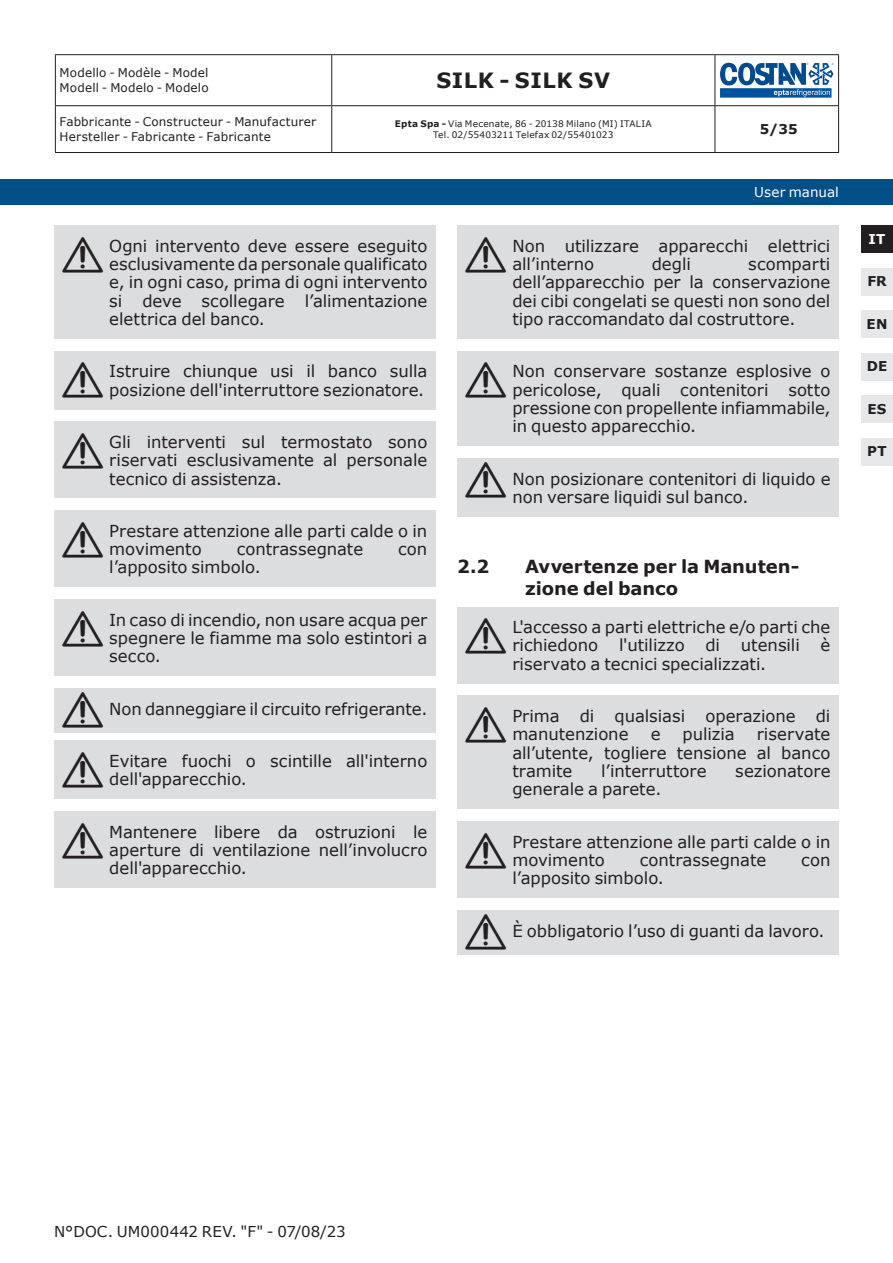
<style>
.page{position:relative;width:893px;height:1263px;background:#fff}
.page>*{position:absolute;margin:0;border:0;box-sizing:border-box;transform-origin:0 0}
.Testo_sfondo_15{font:40.5px "Simboli";color:#231f20}
.t1{font:700 21px "Verdana";letter-spacing:.03em;color:#231f20}
.t2{font:700 18px/21.9px "Verdana";letter-spacing:-.005em;color:#231f20}
.Testo_sfondo_15-2{font:16.5px/18.3px "Verdana";color:#231f20}
.t3{font:15px "Verdana";letter-spacing:.01em;color:#231f20}
.t4{font:700 13.5px "Verdana";letter-spacing:.01em;color:#231f20}
.t5{font:13.5px "Verdana";color:#fff}
.t6{font:700 13.5px "Verdana";color:#fff}
.t7{font:12px/14.7px "Verdana";letter-spacing:.015em;color:#231f20}
.t8{font:9px/10.9px "Verdana";letter-spacing:.02em;color:#231f20;text-align:center}
.s1{font-weight:700}
</style>
<div class="page">
<hr style="left:55px;top:54px;width:277px;height:1px;background:#231f20">
<hr style="left:55px;top:55px;width:1px;height:50px;background:#231f20">
<hr style="left:332px;top:54px;width:383px;height:1px;background:#231f20">
<hr style="left:331px;top:55px;width:1px;height:50px;background:#231f20">
<hr style="left:715px;top:54px;width:124px;height:1px;background:#231f20">
<hr style="left:715px;top:55px;width:1px;height:50px;background:#231f20">
<hr style="left:838px;top:55px;width:1px;height:50px;background:#231f20">
<hr style="left:55px;top:105px;width:277px;height:1px;background:#231f20">
<hr style="left:55px;top:106px;width:1px;height:46px;background:#231f20">
<hr style="left:332px;top:105px;width:383px;height:1px;background:#231f20">
<hr style="left:331px;top:106px;width:1px;height:46px;background:#231f20">
<hr style="left:715px;top:105px;width:124px;height:1px;background:#231f20">
<hr style="left:715px;top:106px;width:1px;height:46px;background:#231f20">
<hr style="left:838px;top:106px;width:1px;height:46px;background:#231f20">
<hr style="left:55px;top:152px;width:277px;height:1px;background:#231f20">
<hr style="left:332px;top:152px;width:383px;height:1px;background:#231f20">
<hr style="left:715px;top:152px;width:124px;height:1px;background:#231f20">
<svg style="left:720px;top:63px;width:113px;height:35px"></svg>
<div style="left:0;top:179px;width:893px;height:25px;background:#014f87"></div>
<div style="left:861px;top:268px;width:32px;height:28px;background:#e6e7e9"></div>
<div style="left:861px;top:310px;width:32px;height:28px;background:#e6e7e9"></div>
<div style="left:861px;top:353px;width:32px;height:28px;background:#e6e7e9"></div>
<div style="left:861px;top:395px;width:32px;height:28px;background:#e6e7e9"></div>
<div style="left:861px;top:438px;width:32px;height:28px;background:#e6e7e9"></div>
<div style="left:861px;top:225px;width:32px;height:28px;background:#231f20"></div>
<div style="left:54px;top:225px;width:382px;height:114px;background:#dcdddf"></div>
<div style="left:54px;top:351px;width:382px;height:58px;background:#dcdddf"></div>
<div style="left:54px;top:421px;width:382px;height:77px;background:#dcdddf"></div>
<div style="left:54px;top:510px;width:382px;height:77px;background:#dcdddf"></div>
<div style="left:54px;top:599px;width:382px;height:77px;background:#dcdddf"></div>
<div style="left:54px;top:688px;width:382px;height:45px;background:#dcdddf"></div>
<div style="left:54px;top:741px;width:382px;height:58px;background:#dcdddf"></div>
<div style="left:54px;top:811px;width:382px;height:77px;background:#dcdddf"></div>
<div style="left:457px;top:225px;width:382px;height:114px;background:#dcdddf"></div>
<div style="left:457px;top:351px;width:382px;height:95px;background:#dcdddf"></div>
<div style="left:457px;top:458px;width:382px;height:58px;background:#dcdddf"></div>
<div style="left:457px;top:607px;width:382px;height:76px;background:#dcdddf"></div>
<div style="left:457px;top:696px;width:382px;height:113px;background:#dcdddf"></div>
<div style="left:457px;top:821px;width:382px;height:77px;background:#dcdddf"></div>
<div style="left:457px;top:910px;width:382px;height:45px;background:#dcdddf"></div>
<p class="t7" style="left:60px;top:66px;width:151px">Modello - Modèle - Model<br>Modell - Modelo - Modelo</p>
<p class="t1" style="left:436px;top:66px;width:175px">SILK - SILK SV</p>
<p class="t7" style="left:60px;top:115px;width:258px">Fabbricante - Constructeur - Manufacturer<br>Hersteller - Fabricante - Fabricante</p>
<p class="t8" style="left:395px;top:118px;width:258px"><span class="s1">Epta Spa -</span> Via Mecenate, 86 - 20138 Milano (MI) ITALIA<br>Tel. 02/55403211 Telefax 02/55401023</p>
<p class="t4" style="left:760px;top:120px;width:40px">5/35</p>
<p class="Testo_sfondo_15" style="left:63px;top:234px;width:42px">F</p>
<p class="Testo_sfondo_15-2" style="left:109px;top:236px;width:320px;text-align:justify">Ogni intervento deve essere eseguito esclusivamente da personale qualificato e, in ogni caso, prima di ogni intervento si deve scollegare l’alimentazione elettrica del banco.</p>
<p class="Testo_sfondo_15" style="left:63px;top:360px;width:42px">F</p>
<p class="Testo_sfondo_15-2" style="left:109px;top:362px;width:320px">Istruire chiunque usi il banco sulla posizione dell'interruttore sezionatore.</p>
<p class="Testo_sfondo_15" style="left:63px;top:430px;width:42px">F</p>
<p class="Testo_sfondo_15-2" style="left:109px;top:433px;width:320px;text-align:justify">Gli interventi sul termostato sono riservati esclusivamente al personale tecnico di assistenza.</p>
<p class="Testo_sfondo_15" style="left:63px;top:519px;width:42px">F</p>
<p class="Testo_sfondo_15-2" style="left:109px;top:521px;width:320px">Prestare attenzione alle parti calde o in movimento</p>
<p class="Testo_sfondo_15-2" style="left:237px;top:540px;width:128px">contrassegnate</p>
<p class="Testo_sfondo_15-2" style="left:398px;top:540px;width:31px">con</p>
<p class="Testo_sfondo_15-2" style="left:109px;top:558px;width:153px">l’apposito simbolo.</p>
<p class="Testo_sfondo_15" style="left:63px;top:608px;width:42px">F</p>
<p class="Testo_sfondo_15-2" style="left:109px;top:610px;width:320px;text-align:justify">In caso di incendio, non usare acqua per spegnere le fiamme ma solo estintori a secco.</p>
<p class="Testo_sfondo_15" style="left:63px;top:689px;width:42px">F</p>
<p class="Testo_sfondo_15-2" style="left:109px;top:699px;width:320px">Non danneggiare il circuito refrigerante.</p>
<p class="Testo_sfondo_15" style="left:63px;top:749px;width:42px">F</p>
<p class="Testo_sfondo_15-2" style="left:109px;top:752px;width:320px">Evitare fuochi o scintille all'interno dell'apparecchio.</p>
<p class="Testo_sfondo_15" style="left:63px;top:820px;width:42px">F</p>
<p class="Testo_sfondo_15-2" style="left:109px;top:822px;width:320px;text-align:justify">Mantenere libere da ostruzioni le aperture di ventilazione nell’involucro dell'apparecchio.</p>
<p class="t5" style="left:754px;top:183px;width:86px">User manual</p>
<p class="Testo_sfondo_15" style="left:466px;top:234px;width:42px">F</p>
<p class="Testo_sfondo_15-2" style="left:512px;top:236px;width:320px">Non utilizzare apparecchi elettrici all’interno</p>
<p class="Testo_sfondo_15-2" style="left:652px;top:255px;width:41px">degli</p>
<p class="Testo_sfondo_15-2" style="left:512px;top:255px;width:320px;text-align:justify;text-indent:236px">scomparti dell’apparecchio per la conservazione dei cibi congelati se questi non sono del tipo raccomandato dal costruttore.</p>
<p class="Testo_sfondo_15" style="left:466px;top:360px;width:42px">F</p>
<p class="Testo_sfondo_15-2" style="left:512px;top:362px;width:320px;text-align:justify">Non conservare sostanze esplosive o pericolose, quali contenitori sotto pressione con propellente infiammabile, in questo apparecchio.</p>
<p class="Testo_sfondo_15" style="left:466px;top:459px;width:42px">F</p>
<p class="Testo_sfondo_15-2" style="left:512px;top:469px;width:320px">Non posizionare contenitori di liquido e non versare liquidi sul banco.</p>
<p class="t2" style="left:457px;top:555px;width:34px">2.2</p>
<p class="t2" style="left:525px;top:555px;width:276px">Avvertenze per la Manuten&shy;zione del banco</p>
<p class="Testo_sfondo_15" style="left:466px;top:615px;width:42px">F</p>
<p class="Testo_sfondo_15-2" style="left:512px;top:618px;width:320px">L'accesso a parti elettriche e/o parti che richiedono</p>
<p class="Testo_sfondo_15-2" style="left:619px;top:636px;width:67px">l'utilizzo</p>
<p class="Testo_sfondo_15-2" style="left:705px;top:636px;width:16px">di</p>
<p class="Testo_sfondo_15-2" style="left:741px;top:636px;width:60px">utensili</p>
<p class="Testo_sfondo_15-2" style="left:821px;top:636px;width:11px">è</p>
<p class="Testo_sfondo_15-2" style="left:512px;top:654px;width:255px">riservato a tecnici specializzati.</p>
<p class="Testo_sfondo_15" style="left:466px;top:704px;width:42px">F</p>
<p class="Testo_sfondo_15-2" style="left:512px;top:707px;width:320px">Prima di qualsiasi operazione di manutenzione</p>
<p class="Testo_sfondo_15-2" style="left:651px;top:725px;width:11px">e</p>
<p class="Testo_sfondo_15-2" style="left:683px;top:725px;width:53px">pulizia</p>
<p class="Testo_sfondo_15-2" style="left:512px;top:725px;width:320px;text-align:justify;text-indent:244px">riservate all’utente, togliere tensione al banco tramite</p>
<p class="Testo_sfondo_15-2" style="left:601px;top:762px;width:107px">l’interruttore</p>
<p class="Testo_sfondo_15-2" style="left:735px;top:762px;width:97px">sezionatore</p>
<p class="Testo_sfondo_15-2" style="left:512px;top:780px;width:150px">generale a parete.</p>
<p class="Testo_sfondo_15" style="left:466px;top:830px;width:42px">F</p>
<p class="Testo_sfondo_15-2" style="left:512px;top:832px;width:320px">Prestare attenzione alle parti calde o in movimento</p>
<p class="Testo_sfondo_15-2" style="left:640px;top:850px;width:128px">contrassegnate</p>
<p class="Testo_sfondo_15-2" style="left:801px;top:850px;width:31px">con</p>
<p class="Testo_sfondo_15-2" style="left:512px;top:869px;width:153px">l’apposito simbolo.</p>
<p class="Testo_sfondo_15" style="left:466px;top:911px;width:42px">F</p>
<p class="Testo_sfondo_15-2" style="left:512px;top:921px;width:314px">È obbligatorio l’uso di guanti da lavoro.</p>
<p class="t6" style="left:869px;top:229px;width:18px">IT</p>
<p class="t4" style="left:867px;top:272px;width:21px">FR</p>
<p class="t4" style="left:867px;top:314px;width:22px">EN</p>
<p class="t4" style="left:867px;top:357px;width:22px">DE</p>
<p class="t4" style="left:867px;top:399px;width:21px">ES</p>
<p class="t4" style="left:867px;top:442px;width:21px">PT</p>
<p class="t3" style="left:54px;top:1221px;width:293px">N°DOC. UM000442 REV. "F" - 07/08/23</p>
</div>
